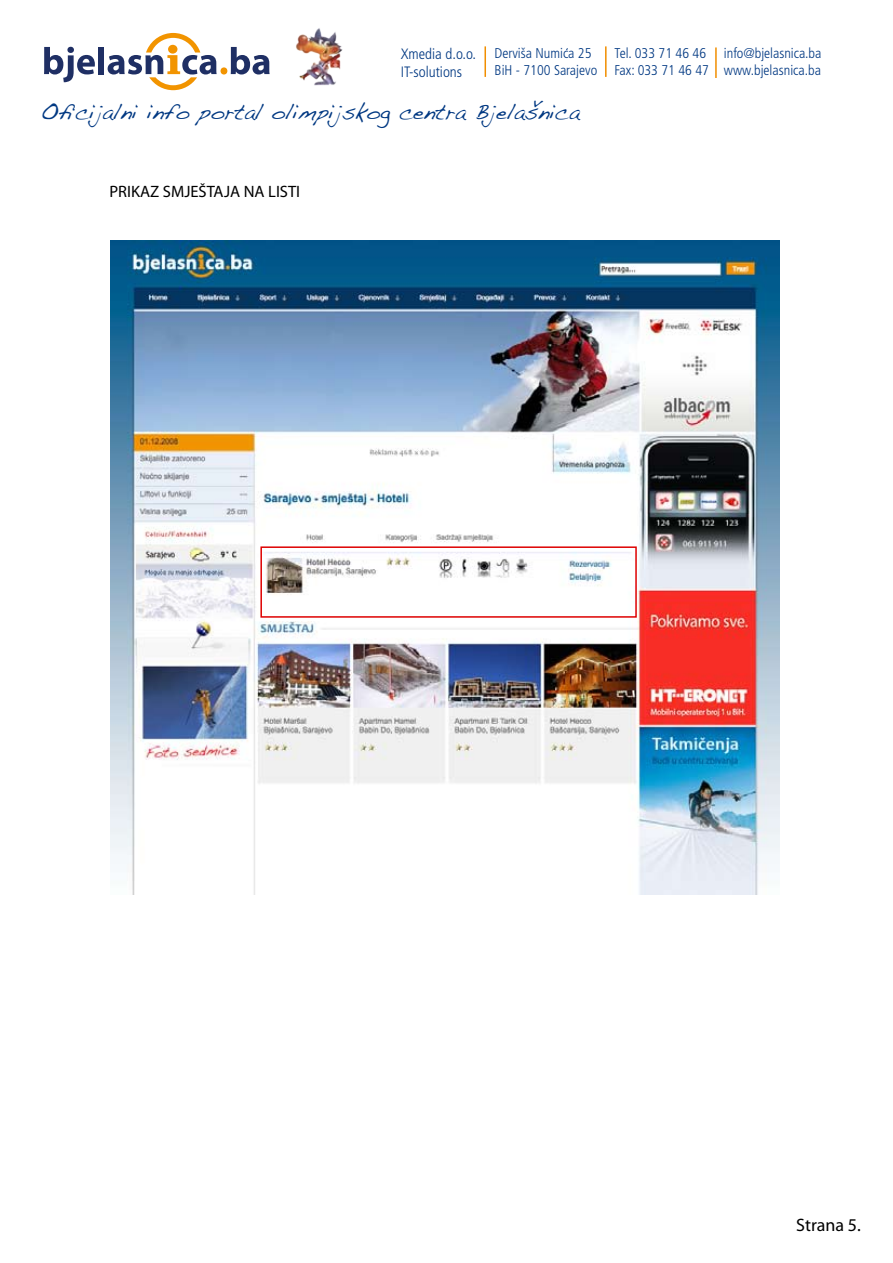
<style>
.page{position:relative;width:893px;height:1263px;background:#fff}
.page>*{position:absolute;margin:0;border:0;box-sizing:border-box;transform-origin:0 0}
.t1{font:21.9px "Handwriting Dakota";color:#003882}
.t2{font:18px "Myriad Pro";color:#000}
.t3{font:16.5px "Myriad Pro";color:#000}
.t4{font:300 condensed 15px/18px "Frutiger";color:#003882}
.t5{font:300 condensed 14.1px/17px "Frutiger";color:#003882}
</style>
<div class="page">
<img style="left:111px;top:241px;width:668px;height:653px">
<svg style="left:44px;top:47px;width:51px;height:35px"></svg>
<div style="left:98px;top:47px;width:6px;height:27px;background:#1f2f64"></div>
<svg style="left:108px;top:33px;width:109px;height:57px"></svg>
<div style="left:221px;top:67px;width:6px;height:8px;background:#f29400;border-radius:50%"></div>
<svg style="left:231px;top:47px;width:39px;height:28px"></svg>
<img style="left:296px;top:28px;width:47px;height:58px">
<hr style="left:605px;top:46px;width:2px;height:31px;background:#f18e00">
<hr style="left:484px;top:46px;width:2px;height:31px;background:#f18e00">
<hr style="left:715px;top:47px;width:2px;height:31px;background:#f18e00">
<div style="left:260px;top:546px;width:377px;height:72px;border:2px solid #de0000"></div>
<p class="t4" style="left:401px;top:45px;width:77px">Xmedia d.o.o.<br>IT-solutions</p>
<p class="t5" style="left:495px;top:45px;width:104px">Derviša Numica 25<br>BiH - 7100 Sarajevo</p>
<p class="t5" style="left:614px;top:45px;width:96px">Tel. 033 71 46 46<br>Fax: 033 71 46 47</p>
<p class="t5" style="left:724px;top:45px;width:99px">info@bjelasnica.ba www.bjelasnica.ba</p>
<h1 class="t1" style="left:41px;top:99px;width:540px">Oficijalni info portal olimpijskog centra Bjelašnica</h1>
<p class="t3" style="left:109px;top:182px;width:192px">PRIKAZ SMJEŠTAJA NA LISTI</p>
<p class="t2" style="left:796px;top:1214px;width:66px">Strana 5.</p>
</div>
